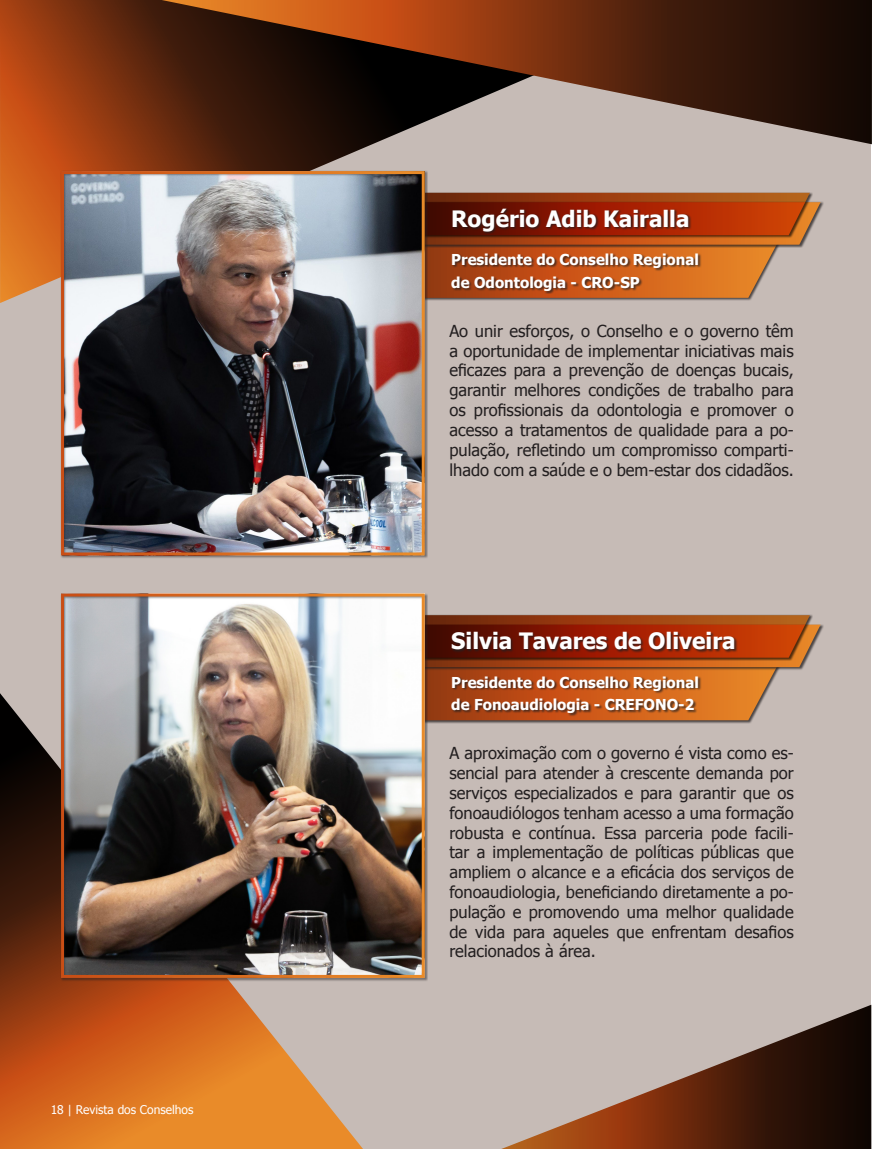
<style>
.page{position:relative;width:872px;height:1149px;background:#fff}
.page>*{position:absolute;margin:0;border:0;box-sizing:border-box;transform-origin:0 0}
.Revista_2{font:700 22.5px "Tahoma";color:#fff}
.t1{font:16.5px/19.8px "Tahoma";color:#231f20;text-align:justify}
.Revista_2-2{font:700 15px "Tahoma";color:#fff}
.t2{font:12px "Tahoma";color:#fff}
</style>
<div class="page">
<div style="left:0;top:0;width:871px;height:1148px;background:#c6bbb6"></div>
<svg style="left:0;top:0;width:373px;height:303px"></svg>
<svg style="left:162px;top:0;width:710px;height:144px"></svg>
<svg style="left:0;top:693px;width:363px;height:455px"></svg>
<svg style="left:504px;top:1005px;width:367px;height:143px"></svg>
<div style="left:416px;top:233px;width:369px;height:68px;background:#231f20;opacity:.75"></div>
<div style="left:412px;top:192px;width:401px;height:47px;background:#b19385"></div>
<svg style="left:428px;top:193px;width:392px;height:105px"></svg>
<div style="left:453px;top:208px;width:238px;height:26px;background:#231f20;opacity:.75"></div>
<div style="left:451px;top:253px;width:250px;height:41px;background:#231f20;opacity:.75"></div>
<div style="left:61px;top:170px;width:367px;height:388px;background:#231f20;opacity:.5"></div>
<div style="left:416px;top:655px;width:369px;height:68px;background:#231f20;opacity:.75"></div>
<div style="left:412px;top:614px;width:401px;height:47px;background:#b8aea9"></div>
<svg style="left:428px;top:615px;width:392px;height:105px"></svg>
<div style="left:452px;top:631px;width:285px;height:21px;background:#231f20;opacity:.75"></div>
<div style="left:451px;top:676px;width:250px;height:40px;background:#231f20;opacity:.75"></div>
<div style="left:61px;top:592px;width:367px;height:388px;background:#231f20;opacity:.5"></div>
<p class="t2" style="left:51px;top:1101px;width:144px">18 | Revista dos Conselhos</p>
<p class="Revista_2" style="left:451px;top:202px;width:240px">Rogério Adib Kairalla</p>
<p class="Revista_2-2" style="left:451px;top:249px;width:249px">Presidente do Conselho Regional</p>
<p class="Revista_2-2" style="left:451px;top:272px;width:190px">de Odontologia - CRO-SP</p>
<p class="t1" style="left:449px;top:320px;width:346px">Ao unir esforços, o Conselho e o governo têm a oportunidade de implementar iniciativas mais eficazes para a prevenção de doenças bucais, garantir melhores condições de trabalho para os profissionais da odontologia e promover o acesso a tratamentos de qualidade para a po&shy;pulação, refletindo um compromisso comparti&shy;lhado com a saúde e o bem-estar dos cidadãos.</p>
<p class="Revista_2" style="left:451px;top:625px;width:286px">Silvia Tavares de Oliveira</p>
<p class="Revista_2-2" style="left:451px;top:671px;width:249px">Presidente do Conselho Regional</p>
<p class="Revista_2-2" style="left:451px;top:694px;width:244px">de Fonoaudiologia - CREFONO-2</p>
<p class="t1" style="left:449px;top:742px;width:346px">A aproximação com o governo é vista como es&shy;sencial para atender à crescente demanda por serviços especializados e para garantir que os fonoaudiólogos tenham acesso a uma formação robusta e contínua. Essa parceria pode facili&shy;tar a implementação de políticas públicas que ampliem o alcance e a eficácia dos serviços de fonoaudiologia, beneficiando diretamente a po&shy;pulação e promovendo uma melhor qualidade de vida para aqueles que enfrentam desafios relacionados à área.</p>
</div>
